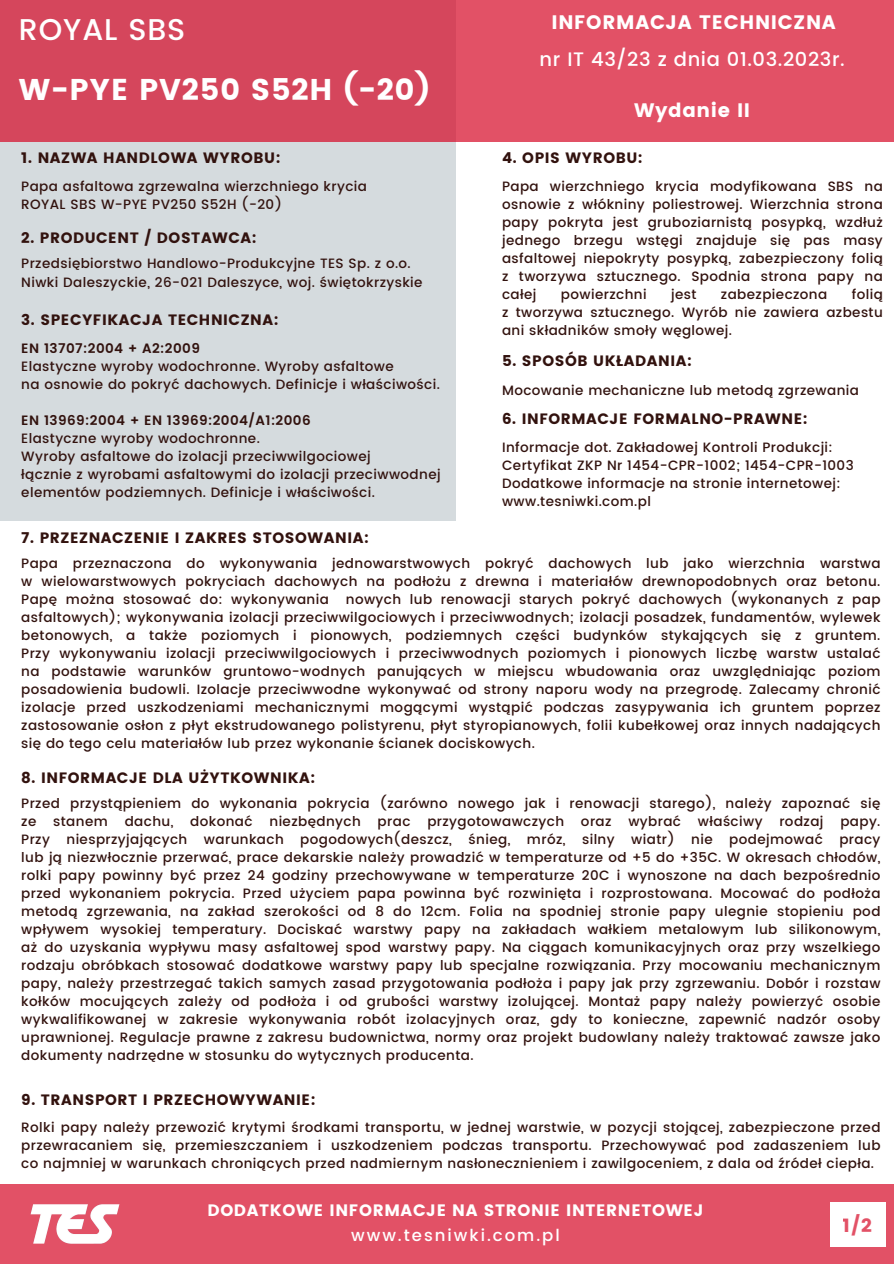
<style>
.page{position:relative;width:894px;height:1264px;background:#fff}
.page>*{position:absolute;margin:0;border:0;box-sizing:border-box;transform-origin:0 0}
.t1{font:30px/59.7px "Poppins";letter-spacing:.03em;color:#fff}
.t2{font:19.5px "Poppins";letter-spacing:.04em;color:#fff}
.t3{font:500 19.5px "Poppins";letter-spacing:.03em;color:#fff}
.t4{font:18.9px "Poppins";color:#d60624}
.t5{font:16.5px "Poppins";letter-spacing:.04em;color:#fff}
.t6{font:500 16.5px "Poppins";letter-spacing:.12em;color:#fff}
.t7{font:15px "Poppins";letter-spacing:.04em;color:#32120e}
.t8{font:500 13.5px/18px "Poppins";letter-spacing:.03em;color:#32120e;text-align:justify}
.t9{font:600 13.5px "Poppins";letter-spacing:.03em;color:#32120e}
.s1{font-weight:500}
</style>
<div class="page">
<div style="left:0;top:0;width:455px;height:520px;background:#d5dbde"></div>
<div style="left:0;top:0;width:893px;height:142px;background:linear-gradient(to right,#d24359,#e55468)"></div>
<div style="left:0;top:1183px;width:893px;height:80px;background:#e25166"></div>
<img style="left:19px;top:1183px;width:113px;height:61px">
<div style="left:829px;top:1201px;width:56px;height:45px;background:#fff"></div>
<h4 class="t1" style="left:19px;top:0;width:412px"><span class="s1">ROYAL SBS<br></span>W-PYE PV250 S52H (-20)</h4>
<h4 class="t7" style="left:21px;top:149px;width:260px">1. NAZWA HANDLOWA WYROBU:</h4>
<p class="t8" style="left:21px;top:177px;width:347px">Papa asfaltowa zgrzewalna wierzchniego krycia</p>
<p class="t8" style="left:21px;top:195px;width:262px">ROYAL SBS W-PYE PV250 S52H (-20)</p>
<h4 class="t7" style="left:21px;top:229px;width:237px">2. PRODUCENT / DOSTAWCA:</h4>
<p class="t8" style="left:21px;top:255px;width:391px">Przedsiębiorstwo Handlowo-Produkcyjne TES Sp. z o.o.</p>
<p class="t8" style="left:21px;top:273px;width:402px">Niwki Daleszyckie, 26-021 Daleszyce, woj. świętokrzyskie</p>
<p class="t7" style="left:21px;top:311px;width:259px">3. SPECYFIKACJA TECHNICZNA:</p>
<p class="t9" style="left:21px;top:340px;width:180px">EN 13707:2004 + A2:2009</p>
<p class="t8" style="left:21px;top:357px;width:420px">Elastyczne wyroby wodochronne. Wyroby asfaltowe<br>na osnowie do pokryć dachowych. Definicje i właściwości.</p>
<p class="t9" style="left:21px;top:412px;width:291px">EN 13969:2004 + EN 13969:2004/A1:2006</p>
<p class="t8" style="left:21px;top:429px;width:240px">Elastyczne wyroby wodochronne.</p>
<p class="t8" style="left:21px;top:447px;width:351px">Wyroby asfaltowe do izolacji przeciwwilgociowej</p>
<h4 class="t8" style="left:21px;top:465px;width:421px">łącznie z wyrobami asfaltowymi do izolacji przeciwwodnej elementów podziemnych. Definicje i właściwości.</h4>
<p class="t2" style="left:551px;top:11px;width:286px">INFORMACJA TECHNICZNA</p>
<h4 class="t3" style="left:539px;top:48px;width:306px">nr IT 43/23 z dnia 01.03.2023r.</h4>
<p class="t2" style="left:634px;top:99px;width:117px">Wydanie II</p>
<h4 class="t7" style="left:502px;top:149px;width:142px">4. OPIS WYROBU:</h4>
<p class="t8" style="left:502px;top:178px;width:382px">Papa wierzchniego krycia modyfikowana SBS na osnowie z włókniny poliestrowej. Wierzchnia strona papy pokryta jest gruboziarnistą posypką, wzdłuż jednego brzegu wstęgi znajduje się pas masy asfaltowej niepokryty posypką, zabezpieczony folią z tworzywa sztucznego. Spodnia strona papy na całej</p>
<p class="t8" style="left:502px;top:286px;width:382px;text-indent:349px">folią z tworzywa sztucznego. Wyrób nie zawiera azbestu ani składników smoły węglowej.</p>
<p class="t8" style="left:560px;top:286px;width:87px">powierzchni</p>
<p class="t8" style="left:671px;top:286px;width:27px">jest</p>
<p class="t8" style="left:720px;top:286px;width:108px">zabezpieczona</p>
<h4 class="t7" style="left:502px;top:352px;width:191px">5. SPOSÓB UKŁADANIA:</h4>
<p class="t8" style="left:502px;top:381px;width:358px">Mocowanie mechaniczne lub metodą zgrzewania</p>
<h4 class="t7" style="left:502px;top:410px;width:307px">6. INFORMACJE FORMALNO-PRAWNE:</h4>
<p class="t8" style="left:502px;top:438px;width:332px">Informacje dot. Zakładowej Kontroli Produkcji:</p>
<p class="t8" style="left:502px;top:456px;width:353px">Certyfikat ZKP Nr 1454-CPR-1002; 1454-CPR-1003</p>
<h4 class="t8" style="left:502px;top:474px;width:340px">Dodatkowe informacje na stronie internetowej:</h4>
<h5 class="t8" style="left:502px;top:492px;width:150px">www.tesniwki.com.pl</h5>
<h2 class="t7" style="left:21px;top:528px;width:349px">7. PRZEZNACZENIE I ZAKRES STOSOWANIA:</h2>
<h3 class="t8" style="left:21px;top:554px;width:860px">Papa przeznaczona do wykonywania jednowarstwowych pokryć dachowych lub jako wierzchnia warstwa w wielowarstwowych pokryciach dachowych na podłożu z drewna i materiałów drewnopodobnych oraz betonu.<br>Papę można stosować do: wykonywania</h3>
<h3 class="t8" style="left:21px;top:590px;width:860px;text-indent:324px">nowych lub renowacji starych pokryć dachowych (wykonanych z pap asfaltowych); wykonywania izolacji przeciwwilgociowych i przeciwwodnych; izolacji posadzek, fundamentów, wylewek betonowych, a także poziomych i pionowych, podziemnych części budynków stykających się z gruntem.<br>Przy wykonywaniu izolacji przeciwwilgociowych i przeciwwodnych poziomych i pionowych liczbę warstw ustalać na podstawie warunków gruntowo-wodnych panujących w miejscu wbudowania oraz uwzględniając poziom posadowienia budowli. Izolacje przeciwwodne wykonywać od strony naporu wody na przegrodę. Zalecamy chronić izolacje przed uszkodzeniami mechanicznymi mogącymi wystąpić podczas zasypywania ich gruntem poprzez</h3>
<h3 class="t8" style="left:21px;top:716px;width:860px">zastosowanie osłon z płyt ekstrudowanego polistyrenu, płyt styropianowych, folii kubełkowej oraz innych nadających się do tego celu materiałów lub przez wykonanie ścianek dociskowych.</h3>
<p class="t7" style="left:21px;top:768px;width:295px">8. INFORMACJE DLA UŻYTKOWNIKA:</p>
<h4 class="t8" style="left:21px;top:794px;width:860px">Przed przystąpieniem do wykonania pokrycia (zarówno nowego jak i renowacji starego), należy zapoznać się ze stanem dachu, dokonać niezbędnych prac przygotowawczych oraz wybrać właściwy rodzaj papy.<br>Przy niesprzyjających warunkach pogodowych(deszcz, śnieg, mróz, silny wiatr) nie podejmować pracy lub ją niezwłocznie przerwać, prace dekarskie należy prowadzić w temperaturze od +5 do +35C. W okresach chłodów, rolki papy powinny być przez 24 godziny przechowywane w temperaturze 20C i wynoszone na dach bezpośrednio przed wykonaniem pokrycia. Przed użyciem papa powinna być rozwinięta i rozprostowana. Mocować do podłoża metodą zgrzewania, na zakład szerokości od 8 do 12cm. Folia na spodniej stronie papy ulegnie stopieniu pod wpływem wysokiej temperatury. Dociskać warstwy papy na zakładach wałkiem metalowym lub silikonowym, aż do uzyskania wypływu masy asfaltowej spod warstwy papy. Na ciągach komunikacyjnych oraz przy wszelkiego rodzaju obróbkach stosować dodatkowe warstwy papy lub specjalne rozwiązania. Przy mocowaniu mechanicznym papy, należy przestrzegać takich samych zasad przygotowania podłoża i papy jak przy zgrzewaniu. Dobór i rozstaw kołków mocujących zależy od podłoża i od grubości warstwy izolującej. Montaż papy należy powierzyć osobie wykwalifikowanej w zakresie wykonywania robót izolacyjnych oraz, gdy to konieczne, zapewnić nadzór osoby</h4>
<p class="t8" style="left:21px;top:1028px;width:860px">uprawnionej. Regulacje prawne z zakresu budownictwa, normy oraz projekt budowlany należy traktować zawsze jako dokumenty nadrzędne w stosunku do wytycznych producenta.</p>
<p class="t7" style="left:21px;top:1090px;width:296px">9. TRANSPORT I PRZECHOWYWANIE:</p>
<p class="t8" style="left:21px;top:1118px;width:860px">Rolki papy należy przewozić krytymi środkami transportu, w jednej warstwie, w pozycji stojącej, zabezpieczone przed przewracaniem się, przemieszczaniem i uszkodzeniem podczas transportu. Przechowywać pod zadaszeniem lub co najmniej w warunkach chroniących przed nadmiernym nasłonecznieniem i zawilgoceniem, z dala od źródeł ciepła.</p>
<p class="t5" style="left:207px;top:1200px;width:497px">DODATKOWE INFORMACJE NA STRONIE INTERNETOWEJ</p>
<h2 class="t6" style="left:351px;top:1225px;width:210px">www.tesniwki.com.pl</h2>
<h3 class="t4" style="left:842px;top:1214px;width:31px">1/2</h3>
</div>
